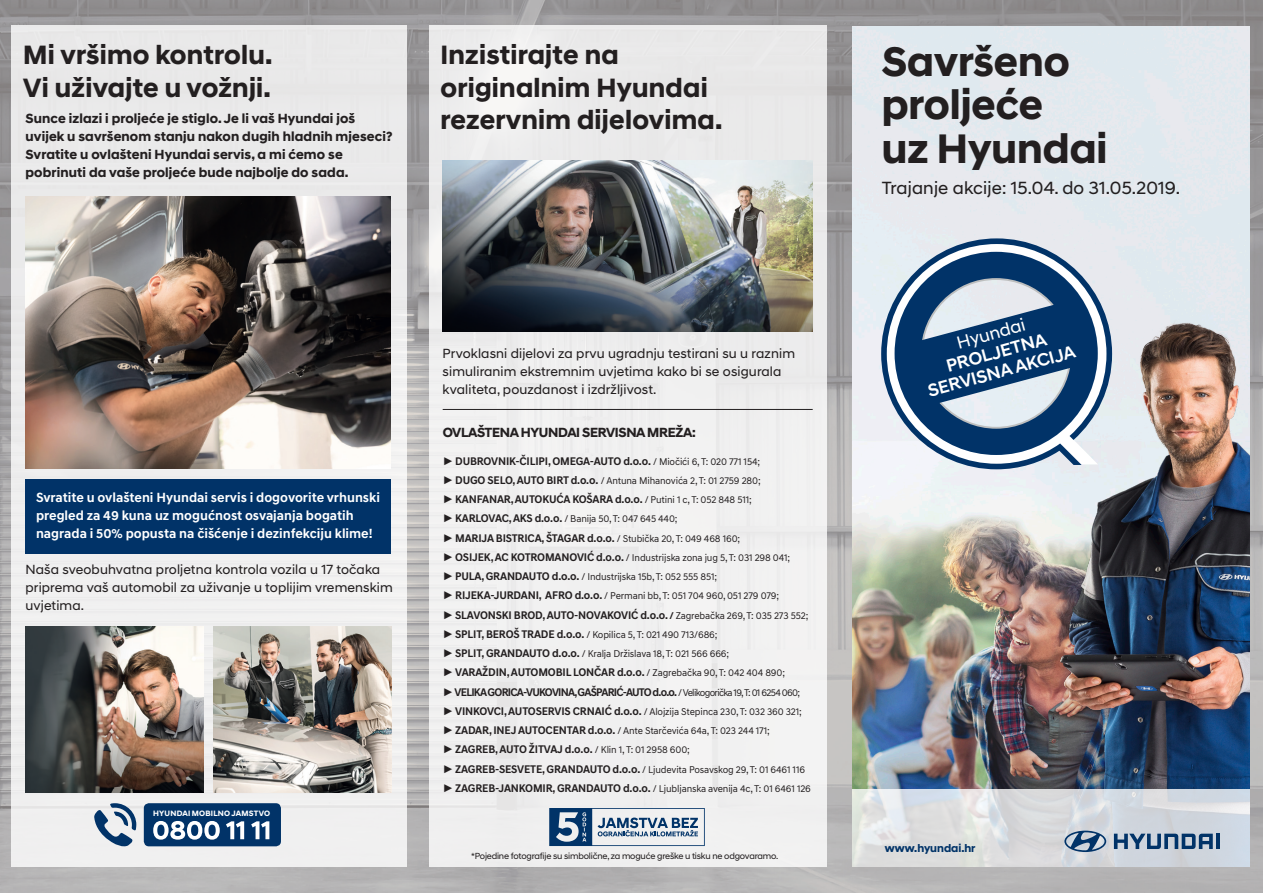
<style>
.page{position:relative;width:1263px;height:893px;background:#fff}
.page>*{position:absolute;margin:0;border:0;box-sizing:border-box;transform-origin:0 0}
.t1{font:700 42px "Hyundai Sans Head";color:#231f20}
.t2{font:700 27px/32.4px "Hyundai Sans Head";letter-spacing:.01em;color:#231f20}
.t3{font:18px "Hyundai Sans Head";letter-spacing:.01em;color:#231f20}
.t4{font:500 18px "Hyundai Sans Head";color:#fff}
.t5{font:18px "Hyundai Sans Head";color:#fff}
.t6{font:13.5px/18px "Hyundai Sans Head";letter-spacing:.01em;color:#231f20}
.t7{font:700 13.5px/18px "Hyundai Sans Head";letter-spacing:.01em;color:#231f20}
.t8{font:700 13.5px/18px "Hyundai Sans Text";color:#fff}
.t9{font:700 13.5px "Hyundai Sans Head";letter-spacing:-.025em;color:#231f20}
.t10{font:700 11.25px "Hyundai Sans Text";letter-spacing:-.015em;color:#231f20}
.t11{font:700 11.25px "Hyundai Sans Text";letter-spacing:-.07em;color:#231f20}
.t12{font:700 11.25px "Hyundai Sans Head";color:#013368}
.t13{font:10.05px "Hyundai Sans Text";letter-spacing:-.015em;color:#231f20}
.t14{font:9px "Hyundai Sans Head";letter-spacing:-.02em;color:#231f20}
.HL_blue{font:700 7.95px "Hyundai Sans Head";letter-spacing:.025em;color:#fff}
.s1{font-family:"Impact";font-weight:400}
.s2{font-weight:400;font-size:10.05px}
.s3{font-family:"Impact";font-size:11.25px}
.s4{font-weight:700;font-size:11.25px}
.s5{font-size:10.05px}
</style>
<div class="page">
<img style="left:0;top:0;width:1263px;height:893px">
<div style="left:429px;top:25px;width:397px;height:842px;background:#f0f0f0"></div>
<div style="left:11px;top:25px;width:396px;height:842px;background:#ebebeb"></div>
<svg style="left:549px;top:808px;width:156px;height:38px"></svg>
<img style="left:26px;top:196px;width:364px;height:273px">
<img style="left:26px;top:627px;width:177px;height:166px">
<img style="left:214px;top:627px;width:177px;height:166px">
<img style="left:852px;top:26px;width:397px;height:763px">
<img style="left:947px;top:305px;width:302px;height:484px">
<svg style="left:852px;top:789px;width:397px;height:78px;background:#d8dcdf"></svg>
<svg style="left:1114px;top:834px;width:99px;height:15px"></svg>
<hr style="left:1216px;top:834px;width:4px;height:15px;background:#013368">
<svg style="left:1064px;top:831px;width:42px;height:21px"></svg>
<img style="left:443px;top:161px;width:370px;height:171px">
<svg style="left:881px;top:238px;width:231px;height:231px;fill:#e8edee"></svg>
<svg style="left:894px;top:252px;width:204px;height:203px;background:#597a9c"></svg>
<svg style="left:94px;top:803px;width:42px;height:44px"></svg>
<div style="left:144px;top:803px;width:137px;height:43px;background:#013368;border-radius:5px"></div>
<svg style="left:153px;top:821px;width:116px;height:19px"></svg>
<hr style="left:443px;top:409px;width:370px;height:1px;background:#231f20">
<div style="left:25px;top:479px;width:366px;height:75px;background:#013368"></div>
<p class="t2" style="left:23px;top:39px;width:251px">Mi vršimo kontrolu.</p>
<p class="t2" style="left:23px;top:72px;width:249px">Vi uživajte u vožnji.</p>
<p class="t7" style="left:26px;top:110px;width:368px">Sunce izlazi i proljeće je stiglo. Je li vaš Hyundai još uvijek u savršenom stanju nakon dugih hladnih mjeseci?<br>Svratite u ovlašteni Hyundai servis, a mi ćemo se pobrinuti da vaše proljeće bude najbolje do sada.</p>
<p class="t2" style="left:440px;top:39px;width:180px">Inzistirajte na</p>
<p class="t2" style="left:440px;top:72px;width:284px">originalnim Hyundai rezervnim dijelovima.</p>
<p class="t8" style="left:36px;top:489px;width:345px">Svratite u ovlašteni Hyundai servis i dogovorite vrhunski pregled za 49 kuna uz mogućnost osvajanja bogatih nagrada i 50% popusta na čišćenje i dezinfekciju klime!</p>
<p class="t6" style="left:26px;top:560px;width:369px">Naša sveobuhvatna proljetna kontrola vozila u 17 točaka priprema vaš automobil za uživanje u toplijim vremenskim uvjetima.</p>
<p class="HL_blue" style="left:153px;top:809px;width:118px">HYUNDAI MOBILNO JAMSTVO</p>
<p class="t6" style="left:443px;top:344px;width:354px">Prvoklasni dijelovi za prvu ugradnju testirani su u raznim simuliranim ekstremnim uvjetima kako bi se osigurala kvaliteta, pouzdanost i izdržljivost.</p>
<p class="t9" style="left:443px;top:424px;width:255px">OVLAŠTENA HYUNDAI SERVISNA MREŽA:</p>
<p class="t10" style="left:443px;top:454px;width:319px"><span class="s1">►</span> DUBROVNIK-ČILIPI, OMEGA-AUTO d.o.o. <span class="s2">/ Miočići 6, T: 020 771 154;</span></p>
<p class="t13" style="left:443px;top:474px;width:319px"><span class="s3">►</span> <span class="s4">DUGO SELO, AUTO BIRT d.o.o.</span> / Antuna Mihanovića 2, T: 01 2759 280;</p>
<p class="t10" style="left:443px;top:492px;width:311px"><span class="s1">►</span> KANFANAR, AUTOKUĆA KOŠARA d.o.o. <span class="s2">/ Putini 1 c, T: 052 848 511;</span></p>
<p class="t13" style="left:443px;top:513px;width:236px"><span class="s3">►</span> <span class="s4">KARLOVAC, AKS d.o.o.</span> / Banija 50, T: 047 645 440;</p>
<p class="t10" style="left:443px;top:531px;width:299px"><span class="s1">►</span> MARIJA BISTRICA, ŠTAGAR d.o.o. <span class="s2">/ Stubička 20, T: 049 468 160;</span></p>
<p class="t13" style="left:443px;top:551px;width:349px"><span class="s3">►</span> <span class="s4">OSIJEK, AC KOTROMANOVIĆ d.o.o.</span> / Industrijska zona jug 5, T: 031 298 041;</p>
<p class="t13" style="left:443px;top:571px;width:276px"><span class="s3">►</span> <span class="s4">PULA, GRANDAUTO d.o.o.</span> / Industrijska 15b, T: 052 555 851;</p>
<p class="t13" style="left:443px;top:590px;width:338px"><span class="s3">►</span> <span class="s4">RIJEKA-JURDANI, AFRO d.o.o.</span> / Permani bb, T: 051 704 960, 051 279 079;</p>
<p class="t10" style="left:443px;top:608px;width:367px"><span class="s1">►</span> SLAVONSKI BROD, AUTO-NOVAKOVIĆ d.o.o. <span class="s5">/</span> <span class="s2">Zagrebačka 269, T: 035 273 552;</span></p>
<p class="t13" style="left:443px;top:628px;width:276px"><span class="s3">►</span> <span class="s4">SPLIT, BEROŠ TRADE d.o.o.</span> / Kopilica 5, T: 021 490 713/686;</p>
<p class="t13" style="left:443px;top:648px;width:288px"><span class="s3">►</span> <span class="s4">SPLIT, GRANDAUTO d.o.o.</span> / Kralja Držislava 18, T: 021 566 666;</p>
<p class="t10" style="left:443px;top:666px;width:344px"><span class="s1">►</span> VARAŽDIN, AUTOMOBIL LONČAR d.o.o. <span class="s2">/ Zagrebačka 90, T: 042 404 890;</span></p>
<p class="t11" style="left:443px;top:685px;width:359px"><span class="s1">►</span> VELIKA GORICA-VUKOVINA,GAŠPARIĆ-AUTO d.o.o. <span class="s2">/ Velikogorička 19,T: 01 6254 060;</span></p>
<p class="t13" style="left:443px;top:705px;width:361px"><span class="s3">►</span> <span class="s4">VINKOVCI, AUTOSERVIS CRNAIĆ d.o.o.</span> / Alojzija Stepinca 230, T: 032 360 321;</p>
<p class="t13" style="left:443px;top:725px;width:329px"><span class="s3">►</span> <span class="s4">ZADAR, INEJ AUTOCENTAR d.o.o.</span> / Ante Starčevića 64a, T: 023 244 171;</p>
<p class="t10" style="left:443px;top:743px;width:249px"><span class="s1">►</span> ZAGREB, AUTO ŽITVAJ d.o.o. <span class="s2">/ Klin 1, T: 01 2958 600;</span></p>
<p class="t13" style="left:443px;top:763px;width:364px"><span class="s3">►</span> <span class="s4">ZAGREB-SESVETE, GRANDAUTO d.o.o.</span> / Ljudevita Posavskog 29, T: 01 6461 116</p>
<p class="t13" style="left:443px;top:782px;width:370px"><span class="s3">►</span> <span class="s4">ZAGREB-JANKOMIR, GRANDAUTO d.o.o.</span> / Ljubljanska avenija 4c, T: 01 6461 126</p>
<p class="t14" style="left:471px;top:850px;width:309px">*Pojedine fotografije su simbolične, za moguće greške u tisku ne odgovaramo.</p>
<p class="t1" style="left:882px;top:36px;width:189px">Savršeno</p>
<p class="t1" style="left:882px;top:80px;width:163px">proljeće</p>
<p class="t1" style="left:882px;top:123px;width:227px">uz Hyundai</p>
<p class="t3" style="left:882px;top:177px;width:300px">Trajanje akcije: 15.04. do 31.05.2019.</p>
<p class="t5" style="left:954px;top:332px;width:72px;rotate:-15deg">Hyundai</p>
<p class="t4" style="left:944px;top:355px;width:105px;rotate:-15deg">PROLJETNA</p>
<p class="t4" style="left:925px;top:380px;width:154px;rotate:-15deg">SERVISNA AKCIJA</p>
<p class="t12" style="left:885px;top:841px;width:92px">www.hyundai.hr</p>
</div>
